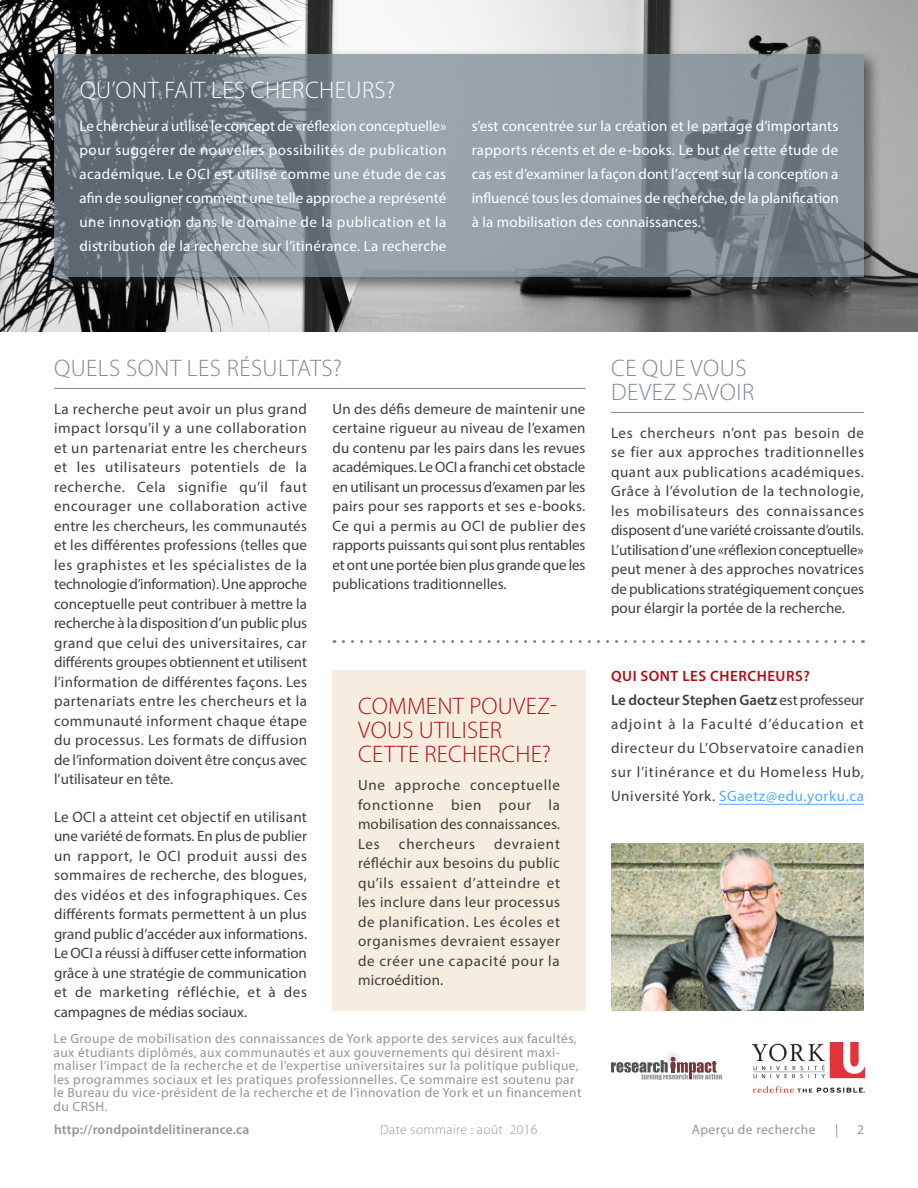
<style>
.page{position:relative;width:918px;height:1188px;background:#fff}
.page>*{position:absolute;margin:0;border:0;box-sizing:border-box;transform-origin:0 0}
.t1{font:300 24px/24px "Myriad Pro";letter-spacing:.02em;color:#7d8a94}
.t2{font:300 24px/24px "Myriad Pro";letter-spacing:.01em;color:#b40c14}
.t3{font:300 24px "Myriad Pro";letter-spacing:.02em;color:#fff}
.H3_Body{font:15px/19.5px "Myriad Pro";color:#3e3e3f;text-align:justify}
.H3_Body-2{font:15px/24px "Myriad Pro";letter-spacing:.01em;color:#fff;text-align:justify}
.H4_Body{font:15px/19.5px "Myriad Pro";letter-spacing:.045em;color:#3e3e3f;text-align:justify}
.About_the_Author_Bod{font:15px/24px "Myriad Pro";letter-spacing:.04em;color:#3e3e3f;text-align:justify}
.About_the_Author{font:600 15px "Myriad Pro";letter-spacing:.035em;color:#b40c14}
.Lower_Footer{font:13.5px/13.5px "Myriad Pro";letter-spacing:.03em;color:#939598}
.t4{font:600 13.5px "Myriad Pro";letter-spacing:.015em;color:#939598}
.t5{font:300 13.5px "Myriad Pro";letter-spacing:.03em;color:#939598}
.s1{font-weight:600}
.s2{color:#54a7ff}
</style>
<div class="page">
<hr style="left:54px;top:388px;width:531px;height:1px;background:#7d8a94">
<img style="left:0;top:0;width:918px;height:331px">
<div style="left:333px;top:670px;width:253px;height:341px;background:#f6ecdf"></div>
<hr style="left:719px;top:804px;width:145px;height:1px;background:#54a7ff">
<img style="left:611px;top:843px;width:253px;height:168px">
<div style="left:49px;top:49px;width:833px;height:246px;background:#231f20;opacity:.8"></div>
<svg style="left:54px;top:54px;width:810px;height:223px;background:#838c94"></svg>
<hr style="left:611px;top:412px;width:253px;height:1px;background:#7d8a94">
<svg style="left:334px;top:640px;width:520px;height:3px"></svg>
<img style="left:753px;top:1043px;width:111px;height:50px">
<svg style="left:611px;top:1052px;width:111px;height:28px"></svg>
<h4 class="t3" style="left:80px;top:76px;width:317px">QU’ONT FAIT LES CHERCHEURS?</h4>
<p class="H3_Body-2" style="left:80px;top:113px;width:368px">Le chercheur a utilisé le concept de «réflexion conceptuelle» pour suggérer de nouvelles possibilités de publication académique. Le OCI est utilisé comme une étude de cas afin de souligner comment une telle approche a représenté une innovation dans le domaine de la publication et la distribution de la recherche sur l’itinérance. La recherche</p>
<p class="H3_Body-2" style="left:472px;top:113px;width:368px">s’est concentrée sur la création et le partage d’importants rapports récents et de e-books. Le but de cette étude de cas est d’examiner la façon dont l’accent sur la conception a influencé tous les domaines de recherche, de la planification à la mobilisation des connaissances.</p>
<h3 class="t1" style="left:54px;top:356px;width:289px">QUELS SONT LES RÉSULTATS?</h3>
<p class="H3_Body" style="left:54px;top:399px;width:255px">La recherche peut avoir un plus grand impact lorsqu’il y a une collaboration et un partenariat entre les chercheurs et les utilisateurs potentiels de la recherche. Cela signifie qu’il faut encourager une collaboration active entre les chercheurs, les communautés et les différentes professions (telles que les graphistes et les spécialistes de la technologie d’information). Une approche conceptuelle peut contribuer à mettre la recherche à la disposition d’un public plus grand que celui des universitaires, car différents groupes obtiennent et utilisent l’information de différentes façons. Les partenariats entre les chercheurs et la communauté informent chaque étape du processus. Les formats de diffusion de l’information doivent être conçus avec l’utilisateur en tête.</p>
<p class="H3_Body" style="left:54px;top:807px;width:255px">Le OCI a atteint cet objectif en utilisant une variété de formats. En plus de publier un rapport, le OCI produit aussi des sommaires de recherche, des blogues, des vidéos et des infographiques. Ces différents formats permettent à un plus grand public d’accéder aux informations.<br>Le OCI a réussi à diffuser cette information grâce à une stratégie de communication et de marketing réfléchie, et à des campagnes de médias sociaux.</p>
<p class="H3_Body" style="left:333px;top:399px;width:255px">Un des défis demeure de maintenir une certaine rigueur au niveau de l’examen du contenu par les pairs dans les revues académiques. Le OCI a franchi cet obstacle en utilisant un processus d’examen par les pairs pour ses rapports et ses e-books.<br>Ce qui a permis au OCI de publier des rapports puissants qui sont plus rentables et ont une portée bien plus grande que les publications traditionnelles.</p>
<h4 class="t2" style="left:358px;top:694px;width:201px">COMMENT POUVEZ-<br>VOUS UTILISER<br>CETTE RECHERCHE?</h4>
<p class="H4_Body" style="left:358px;top:775px;width:204px">Une approche conceptuelle fonctionne bien pour la mobilisation des connaissances.<br>Les</p>
<p class="H4_Body" style="left:358px;top:834px;width:204px;text-indent:136px">devraient réfléchir aux besoins du public qu’ils essaient d’atteindre et les inclure dans leur processus de planification. Les écoles et organismes devraient essayer de créer une capacité pour la microédition.</p>
<p class="H4_Body" style="left:399px;top:834px;width:78px">chercheurs</p>
<p class="Lower_Footer" style="left:53px;top:1032px;width:530px">Le Groupe de mobilisation des connaissances de York apporte des services aux facultés, aux étudiants diplômés, aux communautés et aux gouvernements qui désirent maxi&shy;maliser l’impact de la recherche et de l’expertise universitaires sur la politique publique, les programmes sociaux et les pratiques professionnelles. Ce sommaire est soutenu par le Bureau du vice-président de la recherche et de l’innovation de York et un financement du CRSH.</p>
<h3 class="t1" style="left:611px;top:356px;width:144px">CE QUE VOUS<br>DEVEZ SAVOIR</h3>
<p class="H3_Body" style="left:611px;top:423px;width:255px">Les chercheurs n’ont pas besoin de se fier aux approches traditionnelles quant aux publications académiques.<br>Grâce à l’évolution de la technologie, les mobilisateurs des connaissances disposent d’une variété croissante d’outils.<br>L’utilisation d’une «réflexion conceptuelle» peut mener à des approches novatrices de publications stratégiquement conçues pour élargir la portée de la recherche.</p>
<p class="About_the_Author" style="left:611px;top:667px;width:200px">QUI SONT LES CHERCHEURS?</p>
<p class="About_the_Author_Bod" style="left:611px;top:688px;width:255px"><span class="s1">Le docteur Stephen Gaetz</span> est professeur adjoint à la Faculté d’éducation et directeur du L’Observatoire canadien sur l’itinérance et du Homeless Hub, Université York. <span class="s2">SGaetz@edu.yorku.ca</span></p>
<p class="t4" style="left:54px;top:1121px;width:197px">http://rondpointdelitinerance.ca</p>
<p class="t5" style="left:380px;top:1122px;width:159px">Date sommaire : août 2016</p>
<p class="Lower_Footer" style="left:692px;top:1123px;width:125px">Aperçu de recherche</p>
<p class="Lower_Footer" style="left:835px;top:1123px;width:5px">|</p>
<p class="Lower_Footer" style="left:857px;top:1123px;width:8px">2</p>
</div>
